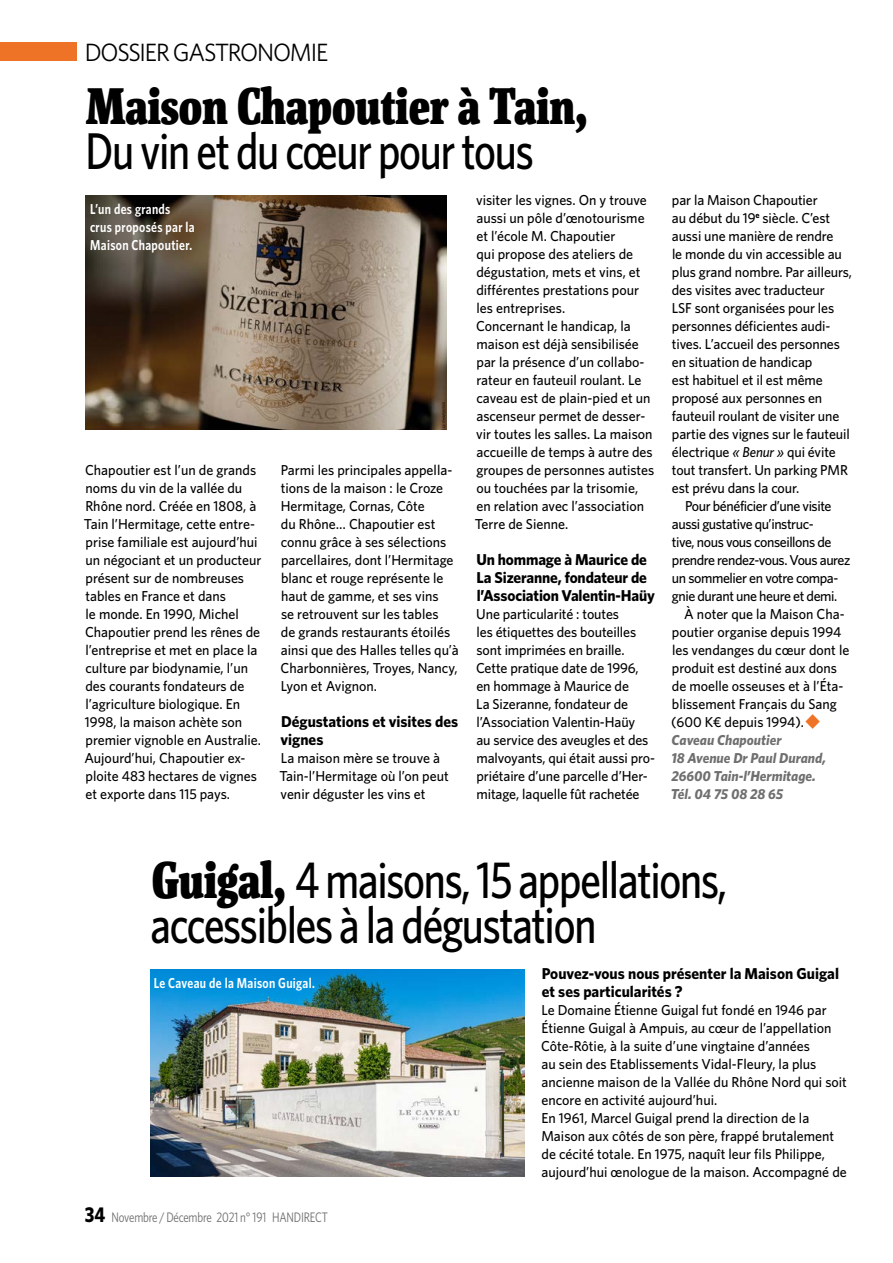
<style>
.page{position:relative;width:893px;height:1263px;background:#fff}
.page>*{position:absolute;margin:0;border:0;box-sizing:border-box;transform-origin:0 0}
.t1{font:500 51.75px/45px "Whitney Narrow";letter-spacing:-.025em;color:#000;scale:.9 1}
.t2{font:900 51.75px "Floris SP";color:#000;scale:.9 1}
.t3{font:25.05px "Whitney";letter-spacing:-.05em;color:#000}
.t4{font:700 15.75px/18px "Whitney";color:#000}
.t5{font:500 14.4px/18px "Whitney";color:#000}
.t6{font:500 14.4px "Whitney";letter-spacing:-.03em;color:#000}
.t7{font:italic 700 14.4px "Whitney";color:#706f6f}
.t8{font:600 14.4px/18px "Whitney Narrow";letter-spacing:.025em;color:#fff;scale:.9 1}
.t9{font:13.8px "Whitney Narrow";letter-spacing:-.015em;color:#706f6f;scale:.9 1}
.s1{font-style:italic}
.s2{color:#ee7326}
.s3{font-family:"Floris SP";font-weight:900}
.s4{font-weight:700;font-size:21.3px;color:#000}
</style>
<div class="page">
<div style="left:0;top:43px;width:76px;height:18px;background:#ee7326"></div>
<img style="left:85px;top:196px;width:362px;height:234px">
<img style="left:150px;top:970px;width:375px;height:207px">
<h2 class="t3" style="left:85px;top:35px;width:245px">DOSSIER GASTRONOMIE</h2>
<h1 class="t2" style="left:86px;top:76px;width:559px">Maison Chapoutier à Tain,</h1>
<h1 class="t1" style="left:86px;top:127px;width:499px">Du vin et du cœur pour tous</h1>
<p class="t8" style="left:90px;top:199px;width:118px">L’un des grands crus proposés par la<br>Maison Chapoutier.</p>
<p class="t5" style="left:84px;top:460px;width:179px">Chapoutier est l’un de grands noms du vin de la vallée du<br>Rhône nord. Créée en 1808, à<br>Tain l’Hermitage, cette entre&shy;prise familiale est aujourd’hui un négociant et un producteur présent sur de nombreuses tables en France et dans<br>le monde. En 1990, Michel<br>Chapoutier prend les rênes de l’entreprise et met en place la culture par biodynamie, l’un des courants fondateurs de l’agriculture biologique. En<br>1998, la maison achète son premier vignoble en Australie.<br>Aujourd’hui, Chapoutier ex&shy;ploite 483 hectares de vignes et exporte dans 115 pays.</p>
<p class="t5" style="left:281px;top:460px;width:180px">Parmi les principales appella&shy;tions de la maison : le Croze<br>Hermitage, Cornas, Côte<br>du Rhône… Chapoutier est connu grâce à ses sélections parcellaires, dont l’Hermitage blanc et rouge représente le haut de gamme, et ses vins<br>se retrouvent sur les tables<br>de grands restaurants étoilés ainsi que des Halles telles qu’à<br>Charbonnières, Troyes, Nancy,<br>Lyon et Avignon.</p>
<p class="t4" style="left:281px;top:712px;width:179px">Dégustations et visites des vignes</p>
<p class="t5" style="left:279px;top:748px;width:171px">La maison mère se trouve à<br>Tain-l’Hermitage où l’on peut venir déguster les vins et</p>
<p class="t5" style="left:475px;top:190px;width:181px">visiter les vignes. On y trouve aussi un pôle d’œnotourisme et l’école M. Chapoutier<br>qui propose des ateliers de dégustation, mets et vins, et différentes prestations pour les entreprises.<br>Concernant le handicap, la maison est déjà sensibilisée par la présence d’un collabo&shy;rateur en fauteuil roulant. Le caveau est de plain-pied et un ascenseur permet de desser&shy;vir toutes les salles. La maison accueille de temps à autre des groupes de personnes autistes ou touchées par la trisomie, en relation avec l’association<br>Terre de Sienne.</p>
<p class="t4" style="left:476px;top:550px;width:180px">Un hommage à Maurice de<br>La Sizeranne, fondateur de l’Association Valentin-Haüy</p>
<p class="t5" style="left:476px;top:604px;width:181px">Une particularité : toutes<br>les étiquettes des bouteilles sont imprimées en braille.<br>Cette pratique date de 1996, en hommage à Maurice de<br>La Sizeranne, fondateur de l’Association Valentin-Haüy<br>au service des aveugles et des malvoyants, qui était aussi pro&shy;priétaire d’une parcelle d’Her&shy;mitage, laquelle fût rachetée</p>
<p class="t5" style="left:672px;top:190px;width:182px">par la Maison Chapoutier<br>au début du 19<sup>e</sup> siècle. C’est aussi une manière de rendre<br>le monde du vin accessible au plus grand nombre. Par ailleurs, des visites avec traducteur<br>LSF sont organisées pour les personnes déficientes audi&shy;tives. L’accueil des personnes en situation de handicap<br>est habituel et il est même proposé aux personnes en fauteuil roulant de visiter une partie des vignes sur le fauteuil électrique <span class="s1">« Benur »</span> qui évite tout transfert. Un parking PMR est prévu dans la cour.</p>
<p class="t6" style="left:685px;top:496px;width:148px">Pour bénéficier d’une visite</p>
<p class="t6" style="left:672px;top:514px;width:143px">aussi gustative qu’instruc-</p>
<p class="t6" style="left:672px;top:532px;width:161px">tive, nous vous conseillons de</p>
<p class="t6" style="left:672px;top:550px;width:180px">prendre rendez-vous. Vous aurez</p>
<p class="t6" style="left:672px;top:568px;width:168px">un sommelier en votre compa-</p>
<p class="t6" style="left:672px;top:586px;width:167px">gnie durant une heure et demi.</p>
<p class="t5" style="left:684px;top:604px;width:162px">À noter que la Maison Cha-</p>
<p class="t5" style="left:672px;top:622px;width:171px">poutier organise depuis 1994</p>
<p class="t5" style="left:672px;top:640px;width:179px">les vendanges du cœur dont le</p>
<p class="t5" style="left:672px;top:658px;width:167px">produit est destiné aux dons</p>
<p class="t5" style="left:672px;top:676px;width:173px">de moelle osseuses et à l’Éta-</p>
<p class="t5" style="left:672px;top:694px;width:166px">blissement Français du Sang</p>
<p class="t5" style="left:671px;top:712px;width:152px">(600 K€ depuis 1994).<span class="s2">◆</span></p>
<p class="t7" style="left:672px;top:730px;width:111px">Caveau Chapoutier</p>
<p class="t7" style="left:671px;top:748px;width:156px">18 Avenue Dr Paul Durand,</p>
<p class="t7" style="left:671px;top:766px;width:146px">26600 Tain-l’Hermitage.</p>
<p class="t7" style="left:671px;top:784px;width:114px">Tél. 04 75 08 28 65</p>
<h1 class="t1" style="left:151px;top:856px;width:642px"><span class="s3">Guigal,</span> 4 maisons, 15 appellations, accessibles à la dégustation</h1>
<p class="t8" style="left:154px;top:973px;width:180px">Le Caveau de la Maison Guigal.</p>
<p class="t9" style="left:85px;top:1208px;width:271px"><span class="s4">34</span> Novembre / Décembre 2021 n° 191 HANDIRECT</p>
<p class="t4" style="left:542px;top:964px;width:299px">Pouvez-vous nous présenter la Maison Guigal et ses particularités ?</p>
<p class="t5" style="left:541px;top:1000px;width:307px">Le Domaine Étienne Guigal fut fondé en 1946 par Étienne Guigal à Ampuis, au cœur de l’appellation Côte-Rôtie, à la suite d’une vingtaine d’années<br>au sein des Etablissements Vidal-Fleury, la plus ancienne maison de la Vallée du Rhône Nord qui soit encore en activité aujourd’hui.<br>En 1961, Marcel Guigal prend la direction de la Maison aux côtés de son père, frappé brutalement de cécité totale. En 1975, naquît leur fils Philippe, aujourd’hui œnologue de la maison. Accompagné de</p>
</div>
